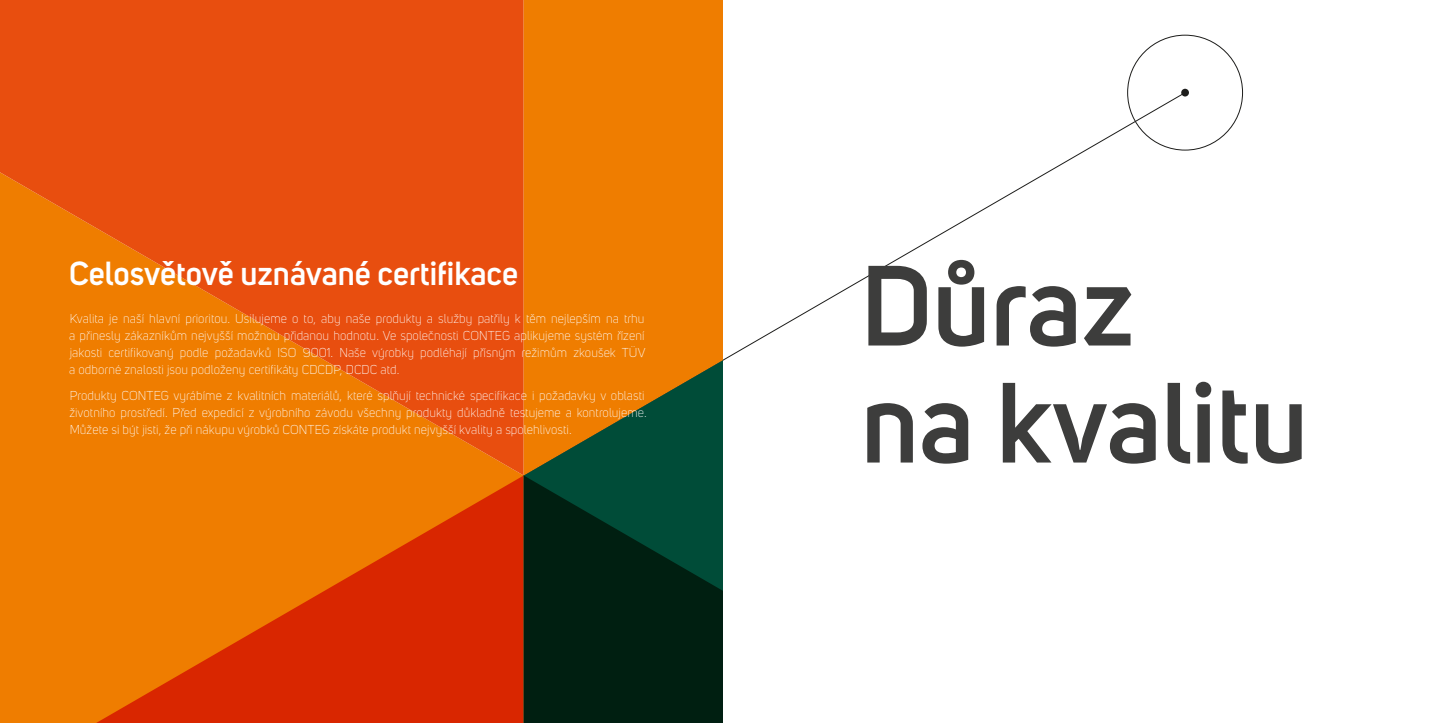
<style>
.page{position:relative;width:1446px;height:723px;background:#fff}
.page>*{position:absolute;margin:0;border:0;box-sizing:border-box;transform-origin:0 0}
.t1{font:600 112.5px/117px "Uni Sans";color:#3d3d3c}
.t2{font:600 33px "Uni Sans";color:#fff}
.t3{font:300 12.75px/17px "Uni Sans";letter-spacing:.005em;color:#fff;text-align:justify}
</style>
<div class="page">
<svg style="left:0;top:475px;width:524px;height:248px;background:#e65900"></svg>
<svg style="left:524px;top:475px;width:199px;height:248px;background:#00291a"></svg>
<svg style="left:0;top:0;width:524px;height:475px;background:#ea5d0a"></svg>
<svg style="left:524px;top:0;width:199px;height:475px;background:#d27706"></svg>
<div style="left:1181px;top:89px;width:8px;height:7px;background:#1d1d1b;border-radius:50%"></div>
<p class="t2" style="left:69px;top:254px;width:451px">Celosvětově uznávané certifikace</p>
<p class="t1" style="left:861px;top:248px;width:449px">Důraz<br>na kvalitu</p>
<p class="t3" style="left:69px;top:310px;width:578px">Kvalita je naší hlavní prioritou. Usilujeme o to, aby naše produkty a služby patřily k těm nejlepším na trhu a přinesly zákazníkům nejvyšší možnou přidanou hodnotu. Ve společnosti CONTEG aplikujeme systém řízení jakosti certifikovaný podle požadavků ISO 9001. Naše výrobky podléhají přísným režimům zkoušek TÜV a odborné znalosti jsou podloženy certifikáty CDCDP, DCDC atd.</p>
<p class="t3" style="left:69px;top:387px;width:579px;text-align:left">Produkty CONTEG vyrábíme z kvalitních materiálů, které splňují technické specifikace i požadavky v oblasti životního prostředí. Před expedicí z výrobního závodu všechny produkty důkladně testujeme a kontrolujeme.<br>Můžete si být jisti, že při nákupu výrobků CONTEG získáte produkt nejvyšší kvality a spolehlivosti.</p>
</div>
